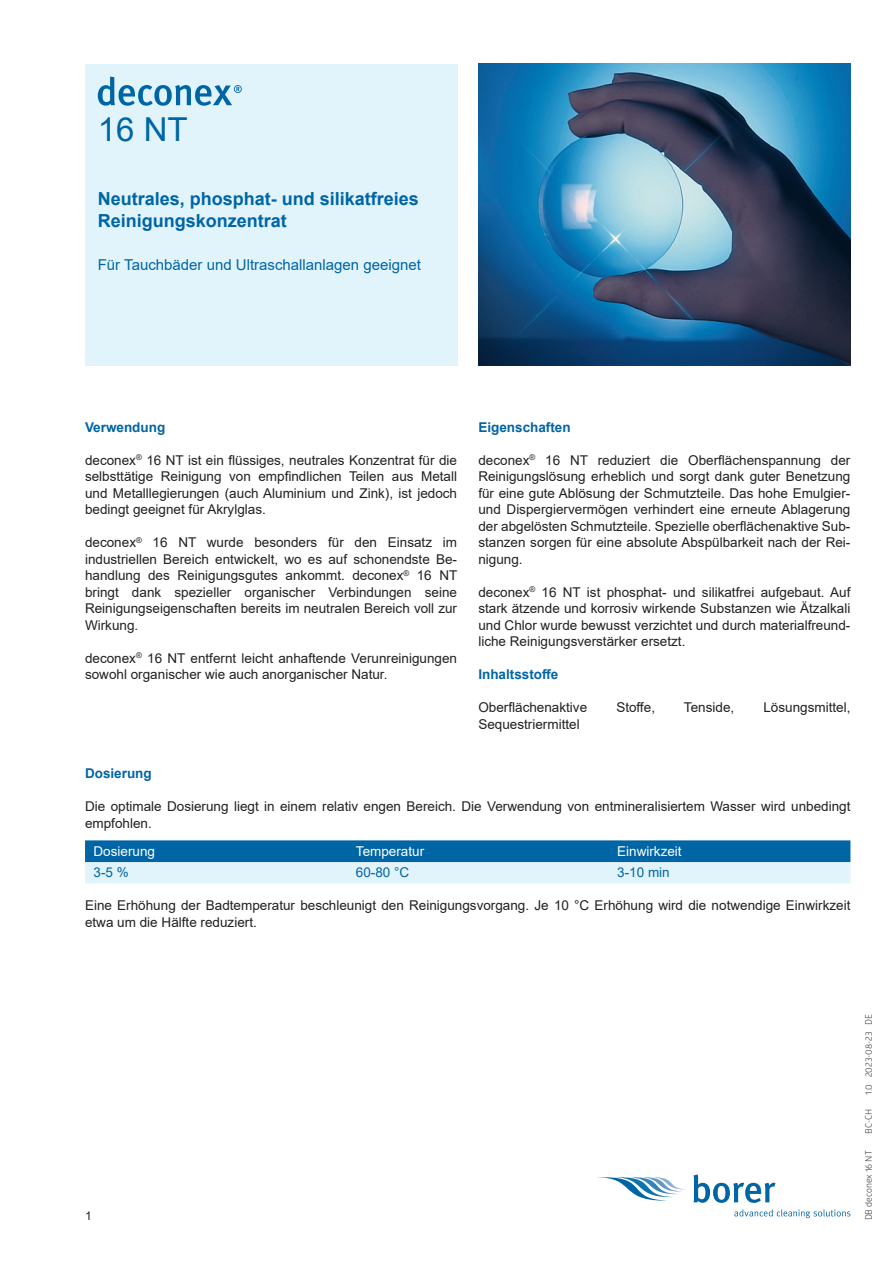
<style>
.page{position:relative;width:893px;height:1263px;background:#fff}
.page>*{position:absolute;margin:0;border:0;box-sizing:border-box;transform-origin:0 0}
.t1{font:33px "Arial";color:#0065a4}
.t2{font:700 18px/21.6px "Arial";color:#0065a4}
.t3{font:15px "Arial";color:#0065a4}
.t4{font:13.5px/16.5px "Arial";color:#231f20;text-align:justify}
.t5{font:700 13.5px "Arial";color:#0065a4}
.t6{font:13.5px "Arial";color:#fff}
.t7{font:13.5px "Arial";color:#0065a4}
.t8{font:12px "Arial";color:#231f20}
.t9{font:9px "Glober";color:#231f20}
</style>
<div class="page">
<div style="left:85px;top:64px;width:372px;height:302px;background:#e1f4fc"></div>
<svg style="left:98px;top:77px;width:144px;height:29px"></svg>
<svg style="left:597px;top:1177px;width:89px;height:23px"></svg>
<svg style="left:693px;top:1174px;width:82px;height:29px"></svg>
<svg style="left:734px;top:1209px;width:116px;height:9px"></svg>
<img style="left:478px;top:64px;width:372px;height:302px">
<svg style="left:85px;top:840px;width:765px;height:43px;background:#70accf"></svg>
<h1 class="t1" style="left:98px;top:107px;width:91px">16 NT</h1>
<h2 class="t2" style="left:98px;top:188px;width:323px">Neutrales, phosphat- und silikatfreies<br>Reinigungskonzentrat</h2>
<p class="t3" style="left:98px;top:255px;width:325px">Für Tauchbäder und Ultraschallanlagen geeignet</p>
<p class="t5" style="left:85px;top:417px;width:82px">Verwendung</p>
<p class="t4" style="left:85px;top:451px;width:374px">deconex<sup>®</sup> 16 NT ist ein flüssiges, neutrales Konzentrat für die selbsttätige Reinigung von empfindlichen Teilen aus Metall und Metalllegierungen (auch Aluminium und Zink), ist jedoch bedingt geeignet für Akrylglas.</p>
<p class="t4" style="left:85px;top:534px;width:374px">deconex<sup>®</sup> 16 NT wurde besonders für den Einsatz im industriellen Bereich entwickelt, wo es auf schonendste Be&shy;handlung des Reinigungsgutes ankommt. deconex<sup>®</sup> 16 NT bringt dank spezieller organischer Verbindungen seine Reinigungseigenschaften bereits im neutralen Bereich voll zur Wirkung.</p>
<p class="t4" style="left:85px;top:649px;width:374px">deconex<sup>®</sup> 16 NT entfernt leicht anhaftende Verunreinigungen sowohl organischer wie auch anorganischer Natur.</p>
<p class="t5" style="left:478px;top:417px;width:94px">Eigenschaften</p>
<p class="t4" style="left:478px;top:451px;width:374px">deconex<sup>®</sup> 16 NT reduziert die Oberflächenspannung der Reinigungslösung erheblich und sorgt dank guter Benetzung für eine gute Ablösung der Schmutzteile. Das hohe Emulgier&shy;und Dispergiervermögen verhindert eine erneute Ablagerung der abgelösten Schmutzteile. Spezielle oberflächenaktive Sub&shy;stanzen sorgen für eine absolute Abspülbarkeit nach der Rei&shy;nigung.</p>
<p class="t4" style="left:478px;top:583px;width:374px">deconex<sup>®</sup> 16 NT ist phosphat- und silikatfrei aufgebaut. Auf stark ätzende und korrosiv wirkende Substanzen wie Ätzalkali und Chlor wurde bewusst verzichtet und durch materialfreund&shy;liche Reinigungsverstärker ersetzt.</p>
<p class="t5" style="left:478px;top:665px;width:81px">Inhaltsstoffe</p>
<p class="t4" style="left:478px;top:699px;width:110px">Oberflächenaktive</p>
<p class="t4" style="left:616px;top:699px;width:40px">Stoffe,</p>
<p class="t4" style="left:684px;top:699px;width:52px">Tenside,</p>
<p class="t4" style="left:763px;top:699px;width:89px">Lösungsmittel,</p>
<p class="t4" style="left:478px;top:715px;width:103px">Sequestriermittel</p>
<p class="t5" style="left:85px;top:764px;width:68px">Dosierung</p>
<p class="t4" style="left:85px;top:798px;width:767px">Die optimale Dosierung liegt in einem relativ engen Bereich. Die Verwendung von entmineralisiertem Wasser wird unbedingt empfohlen.</p>
<p class="t6" style="left:94px;top:842px;width:63px">Dosierung</p>
<p class="t6" style="left:356px;top:842px;width:70px">Temperatur</p>
<p class="t6" style="left:617px;top:842px;width:66px">Einwirkzeit</p>
<p class="t7" style="left:94px;top:863px;width:37px">3-5 %</p>
<p class="t7" style="left:356px;top:863px;width:55px">60-80 °C</p>
<p class="t7" style="left:617px;top:863px;width:54px">3-10 min</p>
<p class="t4" style="left:85px;top:897px;width:767px">Eine Erhöhung der Badtemperatur beschleunigt den Reinigungsvorgang. Je 10 °C Erhöhung wird die notwendige Einwirkzeit etwa um die Hälfte reduziert.</p>
<p class="t8" style="left:85px;top:1208px;width:8px">1</p>
<p class="t9" style="left:862px;top:1095px;width:83px;rotate:-90deg">1.0 2023-08-23 DE</p>
<p class="t9" style="left:862px;top:1133px;width:26px;rotate:-90deg">BC-CH</p>
<p class="t9" style="left:862px;top:1220px;width:71px;rotate:-90deg">DB deconex 16 NT</p>
</div>
